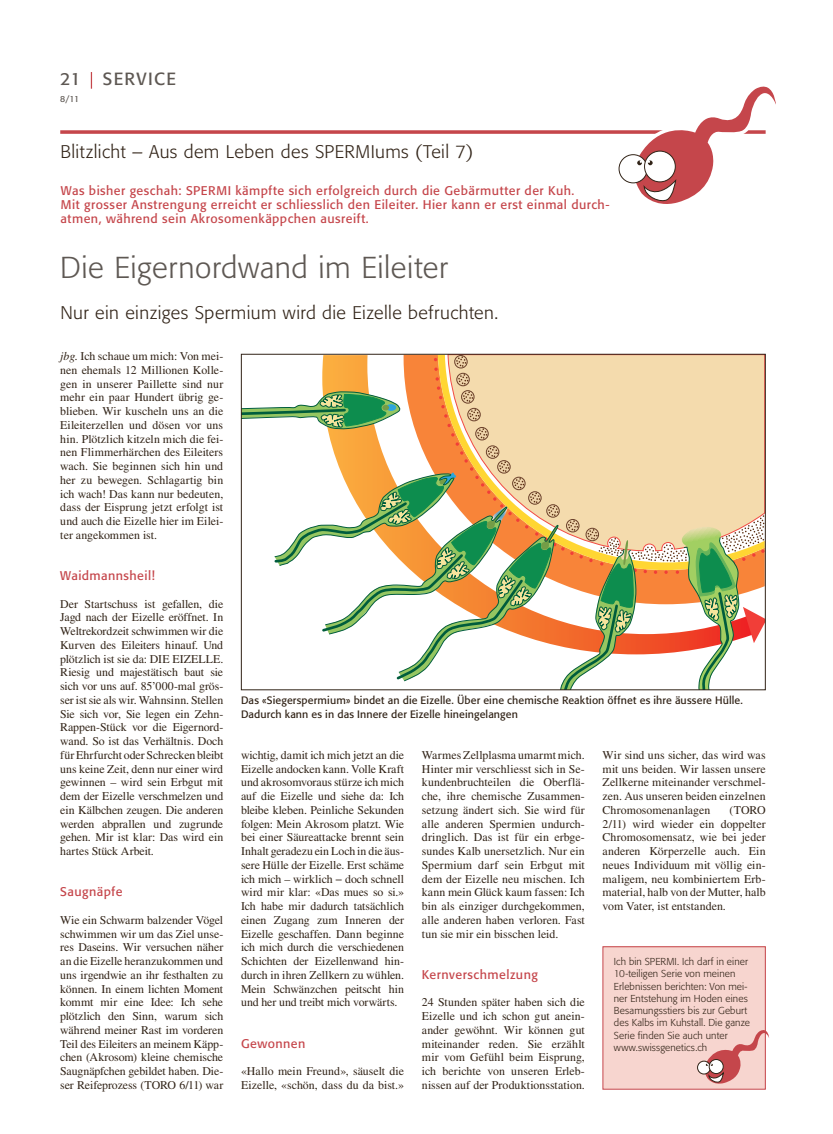
<style>
.page{position:relative;width:833px;height:1134px;background:#fff}
.page>*{position:absolute;margin:0;border:0;box-sizing:border-box;transform-origin:0 0}
.t1{font:300 30px "Formata";letter-spacing:.015em;color:#5e5853}
.t2{font:300 18.12px "Formata";letter-spacing:.025em;color:#312317}
.t3{font:17.5px "Formata";letter-spacing:.08em;color:#5e5853}
.t4{font:12.5px/13.8px "Formata";letter-spacing:.04em;color:#c5464b}
.t5{font:11.88px/13.8px "Times LT Std";color:#312317;text-align:justify}
.t6{font:10.62px/13.8px "Formata";letter-spacing:.01em;color:#312317}
.t7{font:300 10px/12.2px "Formata";letter-spacing:.01em;color:#312317}
.t8{font:8.75px "Formata";color:#5e5853}
.s1{font-style:italic}
</style>
<div class="page">
<svg style="left:91px;top:72px;width:1px;height:17px"></svg>
<svg style="left:243px;top:356px;width:520px;height:332px"></svg>
<svg style="left:60px;top:130px;width:565px;height:4px"></svg>
<div style="left:619px;top:154px;width:28px;height:29px;border:1px solid #312317;border-radius:50%"></div>
<svg style="left:625px;top:86px;width:151px;height:118px"></svg>
<div style="left:603px;top:947px;width:162px;height:142px;background:#f7d5cf"></div>
<div style="left:602px;top:946px;width:163px;height:143px;border:1px solid #c5464b"></div>
<div style="left:697px;top:1061px;width:13px;height:13px;border:1px solid #312317;border-radius:50%"></div>
<svg style="left:700px;top:1026px;width:69px;height:60px"></svg>
<h3 class="t3" style="left:60px;top:68px;width:22px">21</h3>
<h3 class="t3" style="left:103px;top:68px;width:75px">SERVICE</h3>
<p class="t8" style="left:60px;top:94px;width:20px">8/11</p>
<h2 class="t2" style="left:60px;top:141px;width:414px">Blitzlicht – Aus dem Leben des SPERMIums (Teil 7)</h2>
<p class="t4" style="left:61px;top:184px;width:550px">Was bisher geschah: SPERMI kämpfte sich erfolgreich durch die Gebärmutter der Kuh.<br>Mit grosser Anstrengung erreicht er schliesslich den Eileiter. Hier kann er erst einmal durch&shy;atmen, während sein Akrosomenkäppchen ausreift.</p>
<h1 class="t1" style="left:60px;top:249px;width:389px">Die Eigernordwand im Eileiter</h1>
<h2 class="t2" style="left:60px;top:302px;width:439px">Nur ein einziges Spermium wird die Eizelle befruchten.</h2>
<p class="t5" style="left:60px;top:349px;width:165px"><span class="s1">jbg.</span> Ich schaue um mich: Von mei&shy;nen ehemals 12 Millionen Kolle&shy;gen in unserer Paillette sind nur mehr ein paar Hundert übrig ge&shy;blieben. Wir kuscheln uns an die Eileiterzellen und dösen vor uns hin. Plötzlich kitzeln mich die fei&shy;nen Flimmerhärchen des Eileiters wach. Sie beginnen sich hin und her zu bewegen. Schlagartig bin ich wach! Das kann nur bedeuten, dass der Eisprung jetzt erfolgt ist und auch die Eizelle hier im Eilei&shy;ter angekommen ist.</p>
<p class="t4" style="left:60px;top:569px;width:96px">Waidmannsheil!</p>
<p class="t5" style="left:60px;top:597px;width:165px">Der Startschuss ist gefallen, die Jagd nach der Eizelle eröffnet. In Weltrekordzeit schwimmen wir die Kurven des Eileiters hinauf. Und plötzlich ist sie da: DIE EIZELLE.<br>Riesig und majestätisch baut sie sich vor uns auf. 85’000-mal grös&shy;ser ist sie als wir. Wahnsinn. Stellen Sie sich vor, Sie legen ein Zehn-Rappen-Stück vor die Eigernord&shy;wand. So ist das Verhältnis. Doch für Ehrfurcht oder Schrecken bleibt uns keine Zeit, denn nur einer wird gewinnen – wird sein Erbgut mit dem der Eizelle verschmelzen und ein Kälbchen zeugen. Die anderen werden abprallen und zugrunde gehen. Mir ist klar: Das wird ein hartes Stück Arbeit.</p>
<p class="t4" style="left:60px;top:885px;width:64px">Saugnäpfe</p>
<p class="t5" style="left:60px;top:913px;width:165px">Wie ein Schwarm balzender Vögel schwimmen wir um das Ziel unse&shy;res Daseins. Wir versuchen näher an die Eizelle heranzukommen und uns irgendwie an ihr festhalten zu können. In einem lichten Moment kommt mir eine Idee: Ich sehe plötzlich den Sinn, warum sich während meiner Rast im vorderen Teil des Eileiters an meinem Käpp&shy;chen (Akrosom) kleine chemische Saugnäpfchen gebildet haben. Die&shy;ser Reifeprozess (TORO 6/11) war</p>
<p class="t6" style="left:241px;top:693px;width:503px">Das «Siegerspermium» bindet an die Eizelle. Über eine chemische Reaktion öffnet es ihre äussere Hülle.<br>Dadurch kann es in das Innere der Eizelle hineingelangen</p>
<p class="t5" style="left:241px;top:748px;width:165px">wichtig, damit ich mich jetzt an die Eizelle andocken kann. Volle Kraft und akrosomvoraus stürze ich mich auf die Eizelle und siehe da: Ich bleibe kleben. Peinliche Sekunden folgen: Mein Akrosom platzt. Wie bei einer Säureattacke brennt sein Inhalt geradezu ein Loch in die äus&shy;sere Hülle der Eizelle. Erst schäme ich mich – wirklich − doch schnell wird mir klar: «Das mues so si.» Ich habe mir dadurch tatsächlich einen Zugang zum Inneren der Eizelle geschaffen. Dann beginne ich mich durch die verschiedenen Schichten der Eizellenwand hin&shy;durch in ihren Zellkern zu wühlen.<br>Mein Schwänzchen peitscht hin und her und treibt mich vorwärts.</p>
<p class="t4" style="left:241px;top:1036px;width:66px">Gewonnen</p>
<p class="t5" style="left:241px;top:1064px;width:165px">«Hallo mein Freund», säuselt die<br>Eizelle, «schön, dass du da bist.»</p>
<p class="t5" style="left:422px;top:748px;width:165px">Warmes Zellplasma umarmt mich.<br>Hinter mir verschliesst sich in Se&shy;kundenbruchteilen die Oberflä&shy;che, ihre chemische Zusammen&shy;setzung ändert sich. Sie wird für alle anderen Spermien undurch&shy;dringlich. Das ist für ein erbge&shy;sundes Kalb unersetzlich. Nur ein Spermium darf sein Erbgut mit dem der Eizelle neu mischen. Ich kann mein Glück kaum fassen: Ich bin als einziger durchgekommen, alle anderen haben verloren. Fast tun sie mir ein bisschen leid.</p>
<p class="t4" style="left:422px;top:967px;width:118px">Kernverschmelzung</p>
<p class="t5" style="left:422px;top:995px;width:165px">24 Stunden später haben sich die Eizelle und ich schon gut anein&shy;ander gewöhnt. Wir können gut miteinander reden. Sie erzählt mir vom Gefühl beim Eisprung, ich berichte von unseren Erleb&shy;nissen auf der Produktionsstation.</p>
<p class="t5" style="left:602px;top:748px;width:164px">Wir sind uns sicher, das wird was mit uns beiden. Wir lassen unsere Zellkerne miteinander verschmel&shy;zen. Aus unseren beiden einzelnen Chromosomenanlagen</p>
<p class="t5" style="left:602px;top:803px;width:165px;text-indent:127px">(TORO 2/11) wird wieder ein doppelter Chromosomensatz, wie bei jeder anderen Körperzelle auch. Ein neues Individuum mit völlig ein&shy;maligem, neu kombiniertem Erb&shy;material, halb von der Mutter, halb vom Vater, ist entstanden.</p>
<p class="t7" style="left:614px;top:956px;width:138px">Ich bin SPERMI. Ich darf in einer<br>10-teiligen Serie von meinen<br>Erlebnissen berichten: Von mei&shy;ner Entstehung im Hoden eines<br>Besamungsstiers bis zur Geburt des Kalbs im Kuhstall. Die ganze<br>Serie finden Sie auch unter www.swissgenetics.ch</p>
</div>
